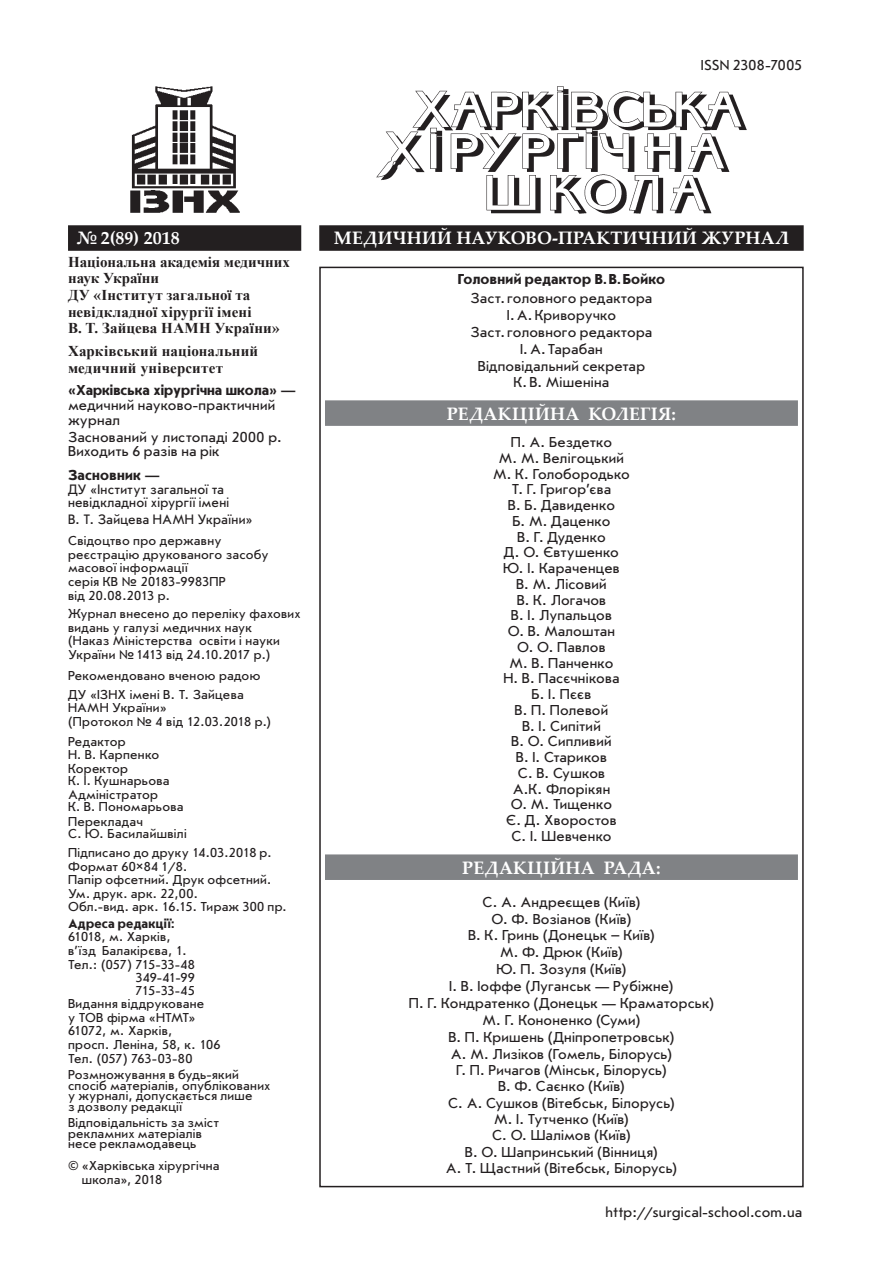
<style>
.page{position:relative;width:893px;height:1276px;background:#fff}
.page>*{position:absolute;margin:0;border:0;box-sizing:border-box;transform-origin:0 0}
.t1{font:700 18px "Palatino Linotype";letter-spacing:.015em;color:#fff}
.t2{font:15px/15.8px "Journal Sans C";letter-spacing:.01em;color:#231f20;text-align:center}
.t3{font:700 15px/16.6px "Times New Roman";letter-spacing:.005em;color:#231f20}
.t4{font:700 15px "Journal Sans C";color:#231f20}
.t5{font:14.25px/13.6px "Journal Sans C";letter-spacing:.015em;color:#231f20;scale:.96 1}
.t6{font:13.5px/13.6px "Journal Sans C";letter-spacing:.015em;color:#231f20}
.t7{font:13.5px "Journal Sans C";letter-spacing:-.01em;color:#231f20}
.t8{font:700 13.5px "Journal Sans C";letter-spacing:.015em;color:#231f20}
.t9{font:13.5px "Journal Sans C";letter-spacing:-.005em;color:#231f20}
.s1{font-family:"Arial"}
</style>
<div class="page">
<img style="left:130px;top:87px;width:109px;height:126px">
<img style="left:377px;top:86px;width:369px;height:128px">
<div style="left:319px;top:225px;width:485px;height:26px;background:#231f20"></div>
<div style="left:68px;top:225px;width:233px;height:26px;background:#231f20"></div>
<div style="left:325px;top:400px;width:473px;height:26px;background:#808285"></div>
<div style="left:325px;top:854px;width:473px;height:26px;background:#808285"></div>
<p class="t2" style="left:701px;top:58px;width:103px">ISSN 2308-7005</p>
<p class="t1" style="left:77px;top:225px;width:105px">№ 2(89) 2018</p>
<p class="t1" style="left:334px;top:225px;width:456px">МЕДИЧНИЙ НАУКОВО-ПРАКТИЧНИЙ ЖУРНАЛ</p>
<p class="t3" style="left:68px;top:253px;width:224px">Національна академія медичних наук України<br>ДУ «Інститут загальної та невідкладної хірургії імені<br>В. Т. Зайцева НАМН України»</p>
<p class="t3" style="left:68px;top:342px;width:192px">Харківський національний медичний університет</p>
<p class="t4" style="left:68px;top:382px;width:230px">«Харківська хірургічна школа» —</p>
<p class="t2" style="left:68px;top:397px;width:209px;line-height:15.1px;text-align:left">медичний науково-практичний журнал</p>
<p class="t2" style="left:68px;top:429px;width:215px;line-height:14.9px;text-align:left">Заснований у листопаді 2000 р.<br>Виходить 6 разів на рік</p>
<p class="t4" style="left:68px;top:467px;width:94px">Засновник —</p>
<p class="t5" style="left:68px;top:482px;width:169px">ДУ «Інститут загальної та невідкладної хірургії імені</p>
<p class="t5" style="left:68px;top:513px;width:194px">В. Т. Зайцева НАМН України»</p>
<p class="t6" style="left:68px;top:534px;width:202px">Свідоцтво про державну реєстрацію друкованого засобу масової інформації<br>серія КВ № 20183-9983ПР<br>від 20.08.2013 р.</p>
<p class="t6" style="left:68px;top:607px;width:234px">Журнал внесено до переліку фахових видань у галузі медичних наук<br>(Наказ Міністерства освіти і науки України №1413 від 24.10.2017 р.)</p>
<p class="t6" style="left:68px;top:667px;width:194px;line-height:18.1px">Рекомендовано вченою радою<br>ДУ «ІЗНХ імені В. Т. Зайцева</p>
<p class="t6" style="left:68px;top:701px;width:205px">НАМН України»<br>(Протокол № 4 від 12.03.2018 р.)</p>
<p class="t6" style="left:68px;top:736px;width:93px;line-height:12.1px">Редактор<br>Н. В. Карпенко</p>
<p class="t6" style="left:68px;top:762px;width:103px;line-height:12.1px">Коректор<br>К. І. Кушнарьова</p>
<p class="t6" style="left:68px;top:789px;width:117px;line-height:12.1px">Адміністратор<br>К. В. Пономарьова</p>
<p class="t6" style="left:68px;top:815px;width:120px;line-height:12.1px">Перекладач<br>С. Ю. Басилайшвілі</p>
<p class="t6" style="left:68px;top:846px;width:220px">Підписано до друку 14.03.2018 р.<br>Формат 60<span class="s1">×</span>84 1/8.<br>Папір офсетний. Друк офсетний.<br>Ум. друк. арк. 22,00.<br>Обл.-вид. арк. 16.15. Тираж 300 пр.</p>
<p class="t8" style="left:68px;top:916px;width:108px">Адреса редакції:</p>
<p class="t7" style="left:68px;top:930px;width:104px">61018, м. Харків,</p>
<p class="t6" style="left:68px;top:944px;width:120px">в’їзд Балакірєва, 1.</p>
<p class="t7" style="left:68px;top:957px;width:128px">Тел.: (057) 715-33-48</p>
<p class="t6" style="left:136px;top:971px;width:61px">349-41-99</p>
<p class="t6" style="left:136px;top:984px;width:61px">715-33-45</p>
<p class="t6" style="left:68px;top:997px;width:138px">Видання віддруковане</p>
<p class="t6" style="left:68px;top:1010px;width:129px">у ТОВ фірма «НТМТ»</p>
<p class="t9" style="left:68px;top:1024px;width:106px">61072, м. Харків,</p>
<p class="t6" style="left:68px;top:1038px;width:154px">просп. Леніна, 58, к. 106</p>
<p class="t6" style="left:68px;top:1051px;width:126px">Тел. (057) 763-03-80</p>
<p class="t6" style="left:68px;top:1069px;width:204px;line-height:10.6px">Розмножування в будь-який спосіб матеріалів, опублікованих у журналі, допускається лише<br>з дозволу редакції</p>
<p class="t6" style="left:68px;top:1117px;width:153px;line-height:10.6px">Відповідальність за зміст рекламних матеріалів несе рекламодавець</p>
<p class="t6" style="left:82px;top:1159px;width:139px;text-indent:-14px">© «Харківська хірургічна школа», 2018</p>
<p class="t4" style="left:458px;top:271px;width:209px">Головний редактор В.В.Бойко</p>
<p class="t2" style="left:471px;top:290px;width:183px;line-height:16.8px">Заст.головного редактора<br>І.А.Криворучко<br>Заст.головного редактора<br>І.А.Тарабан<br>Відповідальний секретар<br>К.В. Мішеніна</p>
<p class="t1" style="left:447px;top:400px;width:231px">РЕДАКЦІЙНА КОЛЕГІЯ:</p>
<p class="t2" style="left:493px;top:434px;width:138px">П. А. Бездетко<br>М. М. Велігоцький<br>М. К. Голобородько<br>Т. Г. Григор’єва<br>В. Б. Давиденко<br>Б. М. Даценко<br>В. Г. Дуденко<br>Д. О. Євтушенко<br>Ю. І. Караченцев<br>В. М. Лісовий<br>В. К. Логачов<br>В. І. Лупальцов<br>О. В. Малоштан<br>О. О. Павлов<br>М. В. Панченко<br>Н. В. Пасєчнікова<br>Б. І. Пєєв<br>В. П. Полевой<br>В. І. Сипітий<br>В. О. Сипливий<br>В. І. Стариков<br>С. В. Сушков<br>А.К. Флорікян<br>О. М. Тищенко<br>Є. Д. Хворостов<br>С. І. Шевченко</p>
<p class="t1" style="left:462px;top:854px;width:200px">РЕДАКЦІЙНА РАДА:</p>
<p class="t2" style="left:409px;top:893px;width:307px;line-height:16.6px">С. А. Андреєщев (Київ)<br>О. Ф. Возіанов (Київ)<br>В. К. Гринь (Донецьк – Київ)<br>М. Ф. Дрюк (Київ)<br>Ю. П. Зозуля (Київ)<br>І. В. Іоффе (Луганськ — Рубіжне)<br>П. Г. Кондратенко (Донецьк — Краматорськ)<br>М. Г. Кононенко (Суми)<br>В. П. Кришень (Дніпропетровськ)<br>А. М. Лизіков (Гомель, Білорусь)<br>Г. П. Ричагов (Мінськ, Білорусь)<br>В. Ф. Саєнко (Київ)<br>С. А. Сушков (Вітебськ, Білорусь)<br>М. І. Тутченко (Київ)<br>С. О. Шалімов (Київ)<br>В. О. Шапринський (Вінниця)<br>А. Т. Щастний (Вітебськ, Білорусь)</p>
<p class="t2" style="left:606px;top:1204px;width:198px">http://surgical-school.com.ua</p>
</div>
